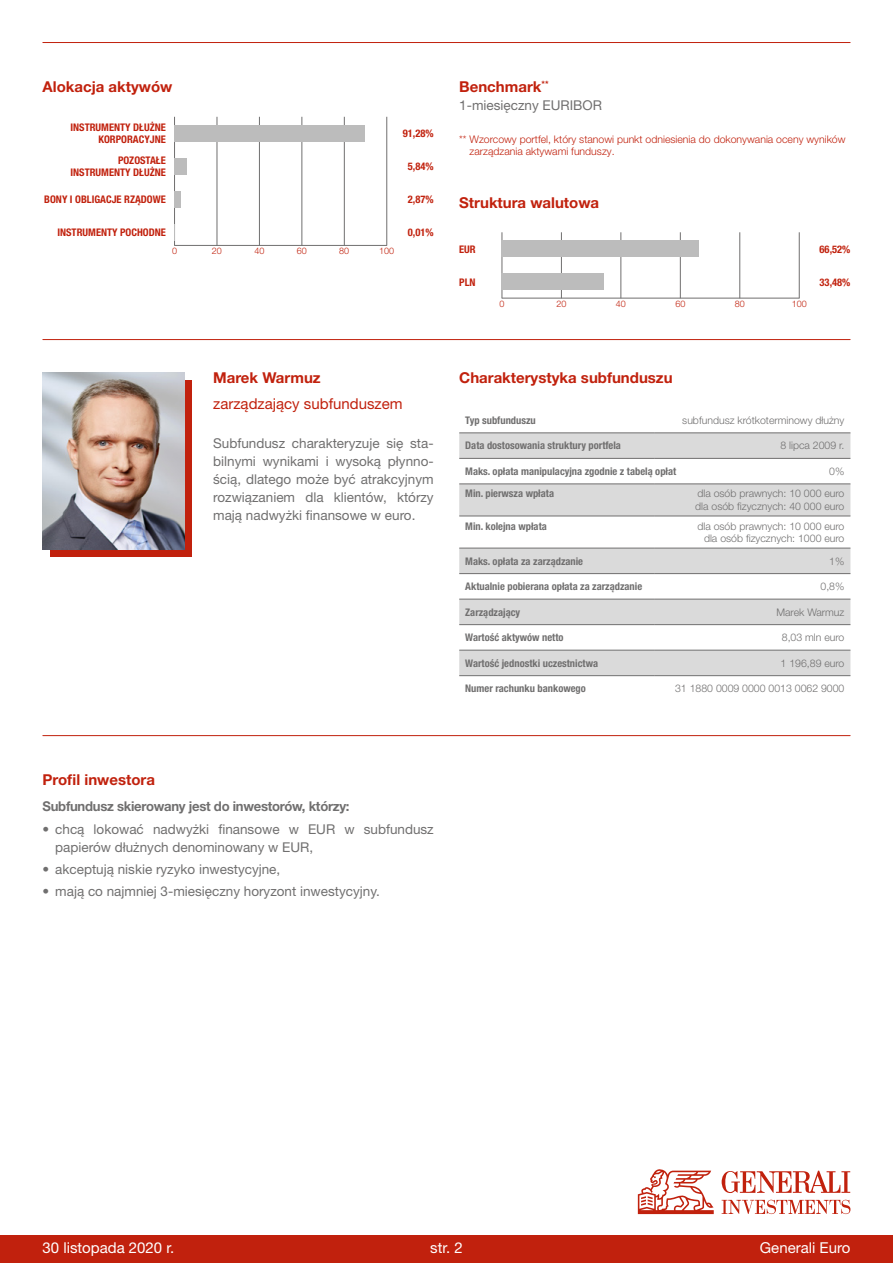
<style>
.page{position:relative;width:893px;height:1263px;background:#fff}
.page>*{position:absolute;margin:0;border:0;box-sizing:border-box;transform-origin:0 0}
.t1{font:700 15px "Helvetica Neue LT Pro";color:#c1210d}
.t2{font:15px "Helvetica Neue LT Pro";color:#fff}
.t3{font:15px "Helvetica Neue LT Pro";color:#c1210d}
.t4{font:13.5px/18px "Helvetica Neue LT Pro";color:#706f6f;text-align:justify}
.t5{font:700 13.5px "Helvetica Neue LT Pro";letter-spacing:-.02em;color:#706f6f}
.t6{font:700 condensed 10.5px "Helvetica Neue LT Pro";color:#706f6f}
.t7{font:300 10.5px/12.6px "Helvetica Neue LT Pro";color:#706f6f}
.t8{font:700 condensed 10.5px/12.6px "Helvetica Neue LT Pro";color:#c1210d;text-align:right}
.t9{font:300 10.5px/12.6px "Helvetica Neue LT Pro";color:#c1210d}
.t10{font:300 9px "Helvetica Neue LT Pro";color:#c1210d}
</style>
<div class="page">
<hr style="left:43px;top:42px;width:807px;height:1px;background:#c1210d">
<hr style="left:43px;top:339px;width:807px;height:1px;background:#c1210d">
<hr style="left:217px;top:117px;width:1px;height:129px;background:#706f6f">
<hr style="left:259px;top:117px;width:1px;height:129px;background:#706f6f">
<hr style="left:302px;top:117px;width:1px;height:129px;background:#706f6f">
<hr style="left:344px;top:117px;width:1px;height:129px;background:#706f6f">
<hr style="left:386px;top:117px;width:1px;height:129px;background:#706f6f">
<hr style="left:174px;top:117px;width:1px;height:129px;background:#706f6f">
<div style="left:174px;top:125px;width:191px;height:17px;background:#bcbcbc"></div>
<div style="left:174px;top:158px;width:13px;height:17px;background:#bcbcbc"></div>
<div style="left:174px;top:191px;width:7px;height:17px;background:#bcbcbc"></div>
<hr style="left:174px;top:245px;width:213px;height:1px;background:#706f6f">
<hr style="left:561px;top:232px;width:1px;height:66px;background:#706f6f">
<hr style="left:621px;top:232px;width:1px;height:66px;background:#706f6f">
<hr style="left:680px;top:232px;width:1px;height:66px;background:#706f6f">
<hr style="left:739px;top:232px;width:1px;height:66px;background:#706f6f">
<hr style="left:799px;top:232px;width:1px;height:66px;background:#706f6f">
<hr style="left:502px;top:232px;width:1px;height:66px;background:#706f6f">
<div style="left:502px;top:241px;width:197px;height:16px;background:#bcbcbc"></div>
<div style="left:502px;top:274px;width:102px;height:16px;background:#bcbcbc"></div>
<hr style="left:502px;top:298px;width:297px;height:1px;background:#706f6f">
<hr style="left:43px;top:735px;width:807px;height:1px;background:#c1210d">
<div style="left:50px;top:380px;width:142px;height:177px;background:#c1210d"></div>
<svg style="left:459px;top:434px;width:391px;height:241px;fill:#dadada"></svg>
<hr style="left:459px;top:433px;width:196px;height:1px;background:#706f6f">
<hr style="left:655px;top:433px;width:195px;height:1px;background:#706f6f">
<hr style="left:459px;top:458px;width:196px;height:1px;background:#706f6f">
<hr style="left:655px;top:458px;width:195px;height:1px;background:#706f6f">
<hr style="left:459px;top:484px;width:196px;height:1px;background:#706f6f">
<hr style="left:655px;top:484px;width:195px;height:1px;background:#706f6f">
<hr style="left:459px;top:516px;width:196px;height:1px;background:#706f6f">
<hr style="left:655px;top:516px;width:195px;height:1px;background:#706f6f">
<hr style="left:459px;top:548px;width:196px;height:1px;background:#706f6f">
<hr style="left:655px;top:548px;width:195px;height:1px;background:#706f6f">
<hr style="left:459px;top:573px;width:196px;height:1px;background:#706f6f">
<hr style="left:655px;top:573px;width:195px;height:1px;background:#706f6f">
<hr style="left:459px;top:599px;width:196px;height:1px;background:#706f6f">
<hr style="left:655px;top:599px;width:195px;height:1px;background:#706f6f">
<hr style="left:459px;top:624px;width:196px;height:1px;background:#706f6f">
<hr style="left:655px;top:624px;width:195px;height:1px;background:#706f6f">
<hr style="left:459px;top:650px;width:196px;height:1px;background:#706f6f">
<hr style="left:655px;top:650px;width:195px;height:1px;background:#706f6f">
<hr style="left:459px;top:675px;width:196px;height:1px;background:#706f6f">
<hr style="left:655px;top:675px;width:195px;height:1px;background:#706f6f">
<img style="left:43px;top:373px;width:141px;height:176px">
<div style="left:0;top:1235px;width:893px;height:28px;background:#c1210d"></div>
<svg style="left:638px;top:1169px;width:76px;height:45px"></svg>
<svg style="left:722px;top:1200px;width:128px;height:14px"></svg>
<svg style="left:722px;top:1171px;width:128px;height:22px"></svg>
<p class="t1" style="left:43px;top:77px;width:131px">Alokacja aktywów</p>
<p class="t8" style="left:70px;top:121px;width:97px">INSTRUMENTY DŁUŻNE<br>KORPORACYJNE</p>
<p class="t8" style="left:70px;top:154px;width:97px">POZOSTAŁE<br>INSTRUMENTY DŁUŻNE</p>
<p class="t8" style="left:44px;top:193px;width:123px">BONY I OBLIGACJE RZĄDOWE</p>
<p class="t8" style="left:57px;top:226px;width:110px">INSTRUMENTY POCHODNE</p>
<p class="t10" style="left:172px;top:245px;width:7px">0</p>
<p class="t10" style="left:212px;top:245px;width:12px">20</p>
<p class="t10" style="left:254px;top:245px;width:12px">40</p>
<p class="t10" style="left:297px;top:245px;width:12px">60</p>
<p class="t10" style="left:339px;top:245px;width:12px">80</p>
<p class="t10" style="left:379px;top:245px;width:17px">100</p>
<p class="t8" style="left:403px;top:127px;width:32px">91,28%</p>
<p class="t8" style="left:408px;top:160px;width:27px">5,84%</p>
<p class="t8" style="left:408px;top:193px;width:27px">2,87%</p>
<p class="t8" style="left:408px;top:226px;width:27px">0,01%</p>
<p class="t1" style="left:459px;top:77px;width:91px">Benchmark<sup>**</sup></p>
<p class="t4" style="left:459px;top:96px;width:144px">1-miesięczny EURIBOR</p>
<p class="t9" style="left:470px;top:133px;width:377px;text-indent:-10px">** Wzorcowy portfel, który stanowi punkt odniesienia do dokonywania oceny wyników zarządzania aktywami funduszy.</p>
<p class="t1" style="left:459px;top:193px;width:141px">Struktura walutowa</p>
<p class="t8" style="left:459px;top:243px;width:18px">EUR</p>
<p class="t8" style="left:459px;top:276px;width:18px">PLN</p>
<p class="t10" style="left:499px;top:298px;width:7px">0</p>
<p class="t10" style="left:556px;top:298px;width:12px">20</p>
<p class="t10" style="left:616px;top:298px;width:12px">40</p>
<p class="t10" style="left:675px;top:298px;width:12px">60</p>
<p class="t10" style="left:735px;top:298px;width:12px">80</p>
<p class="t10" style="left:792px;top:298px;width:17px">100</p>
<p class="t8" style="left:820px;top:243px;width:32px">66,52%</p>
<p class="t8" style="left:820px;top:276px;width:32px">33,48%</p>
<p class="t1" style="left:213px;top:368px;width:109px">Marek Warmuz</p>
<p class="t3" style="left:213px;top:394px;width:191px">zarządzający subfunduszem</p>
<p class="t4" style="left:213px;top:434px;width:222px">Subfundusz charakteryzuje się sta&shy;bilnymi wynikami i wysoką płynno&shy;ścią, dlatego może być atrakcyjnym rozwiązaniem dla klientów, którzy mają nadwyżki finansowe w euro.</p>
<p class="t1" style="left:459px;top:368px;width:215px">Charakterystyka subfunduszu</p>
<p class="t6" style="left:465px;top:414px;width:72px">Typ subfunduszu</p>
<p class="t7" style="left:682px;top:414px;width:164px">subfundusz krótkoterminowy dłużny</p>
<p class="t6" style="left:465px;top:439px;width:157px">Data dostosowania struktury portfela</p>
<p class="t7" style="left:780px;top:439px;width:66px">8 lipca 2009 r.</p>
<p class="t6" style="left:465px;top:465px;width:213px">Maks. opłata manipulacyjna zgodnie z tabelą opłat</p>
<p class="t7" style="left:829px;top:465px;width:17px">0%</p>
<p class="t6" style="left:465px;top:487px;width:90px">Min. pierwsza wpłata</p>
<p class="t7" style="left:695px;top:487px;width:151px">dla osób prawnych: 10 000 euro dla osób fizycznych: 40 000 euro</p>
<p class="t6" style="left:465px;top:519px;width:83px">Min. kolejna wpłata</p>
<p class="t7" style="left:697px;top:519px;width:149px;text-align:right">dla osób prawnych: 10 000 euro dla osób fizycznych: 1000 euro</p>
<p class="t6" style="left:465px;top:555px;width:119px">Maks. opłata za zarządzanie</p>
<p class="t7" style="left:829px;top:554px;width:17px">1%</p>
<p class="t6" style="left:465px;top:580px;width:178px">Aktualnie pobierana opłata za zarządzanie</p>
<p class="t7" style="left:820px;top:580px;width:25px">0,8%</p>
<p class="t6" style="left:465px;top:606px;width:56px">Zarządzający</p>
<p class="t7" style="left:776px;top:605px;width:70px">Marek Warmuz</p>
<p class="t6" style="left:465px;top:631px;width:100px">Wartość aktywów netto</p>
<p class="t7" style="left:782px;top:631px;width:64px">8,03 mln euro</p>
<p class="t6" style="left:465px;top:657px;width:134px">Wartość jednostki uczestnictwa</p>
<p class="t7" style="left:781px;top:656px;width:65px">1 196,89 euro</p>
<p class="t6" style="left:465px;top:682px;width:122px">Numer rachunku bankowego</p>
<p class="t7" style="left:675px;top:682px;width:171px">31 1880 0009 0000 0013 0062 9000</p>
<p class="t1" style="left:43px;top:770px;width:114px">Profil inwestora</p>
<p class="t5" style="left:43px;top:798px;width:309px">Subfundusz skierowany jest do inwestorów, którzy:</p>
<p class="t4" style="left:55px;top:819px;width:380px;text-indent:-13px">• chcą lokować nadwyżki finansowe w EUR w subfundusz papierów dłużnych denominowany w EUR,</p>
<p class="t4" style="left:43px;top:860px;width:239px">• akceptują niskie ryzyko inwestycyjne,</p>
<p class="t4" style="left:43px;top:882px;width:339px">• mają co najmniej 3-miesięczny horyzont inwestycyjny.</p>
<p class="t2" style="left:43px;top:1238px;width:133px">30 listopada 2020 r.</p>
<p class="t2" style="left:430px;top:1238px;width:34px">str. 2</p>
<p class="t2" style="left:760px;top:1238px;width:92px">Generali Euro</p>
</div>
